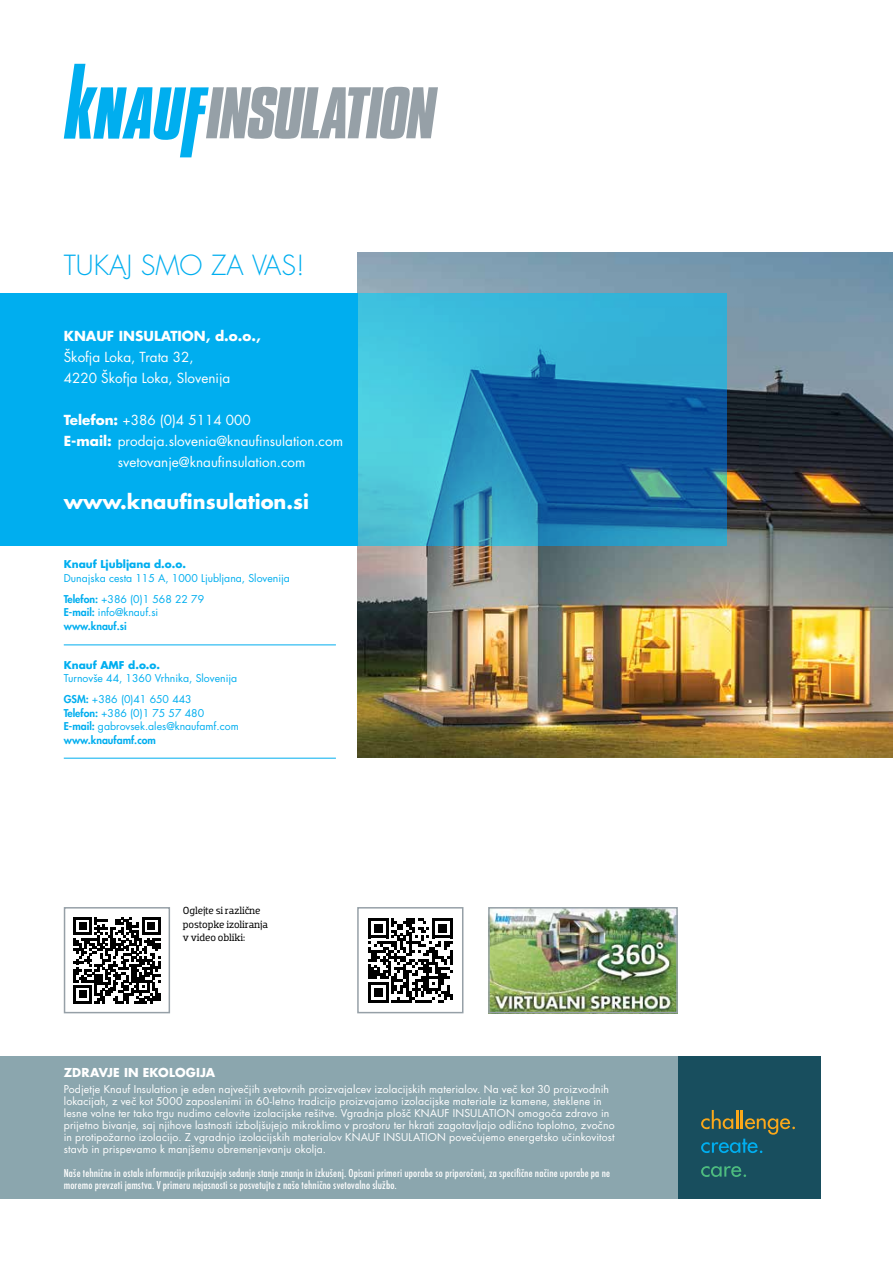
<style>
.page{position:relative;width:893px;height:1263px;background:#fff}
.page>*{position:absolute;margin:0;border:0;box-sizing:border-box;transform-origin:0 0}
.t1{font:300 27px "Futura KNAUF";color:#00aeef}
.t2{font:700 19.5px "Futura KNAUF";color:#fff}
.t3{font:13.5px/21px "Futura KNAUF";color:#fff}
.t4{font:700 13.5px "Futura KNAUF";color:#fff}
.t5{font:500 condensed 12px/12px "Futura TOT";letter-spacing:.015em;color:#fff}
.t6{font:700 12px "Futura KNAUF";letter-spacing:.015em;color:#fff}
.t7{font:10.5px/12px "Futura KNAUF";letter-spacing:.01em;color:#fff}
.t8{font:10.5px/21px "Futura KNAUF";color:#00aeef}
.t9{font:10.5px/13.5px "Dobra Slab";letter-spacing:-.01em;color:#000}
.t10{font:700 10.5px "Futura KNAUF";color:#00aeef}
.t11{font:800 10.5px/13.5px "Futura KNAUF";color:#00aeef}
.s1{font-weight:700}
.s2{font-weight:800}
.s3{font-weight:400}
</style>
<div class="page">
<div style="left:0;top:1056px;width:678px;height:143px;background:#8ba6ae"></div>
<svg style="left:64px;top:64px;width:374px;height:93px"></svg>
<div style="left:678px;top:1056px;width:143px;height:143px;background:#184e5e"></div>
<svg style="left:701px;top:1110px;width:94px;height:43px"></svg>
<svg style="left:701px;top:1166px;width:45px;height:11px"></svg>
<img style="left:357px;top:253px;width:536px;height:505px">
<svg style="left:357px;top:293px;width:370px;height:253px;background:#2c94c0"></svg>
<div style="left:0;top:293px;width:357px;height:253px;background:#00aeef"></div>
<hr style="left:64px;top:644px;width:272px;height:1px;background:#00aeef">
<hr style="left:64px;top:758px;width:272px;height:1px;background:#00aeef">
<img style="left:491px;top:910px;width:184px;height:100px">
<div style="left:488px;top:907px;width:190px;height:106px;border:2px solid #96a0a7"></div>
<svg style="left:368px;top:918px;width:85px;height:84px"></svg>
<div style="left:357px;top:907px;width:106px;height:106px;border:2px solid #96a0a7"></div>
<svg style="left:74px;top:917px;width:86px;height:86px"></svg>
<div style="left:64px;top:907px;width:106px;height:106px;border:2px solid #96a0a7"></div>
<h1 class="t1" style="left:64px;top:249px;width:243px">TUKAJ SMO ZA VAS!</h1>
<p class="t4" style="left:64px;top:327px;width:198px">KNAUF INSULATION, d.o.o.,</p>
<p class="t3" style="left:64px;top:347px;width:168px">Škofja Loka, Trata 32,<br>4220 Škofja Loka, Slovenija</p>
<p class="t3" style="left:64px;top:410px;width:188px"><span class="s1">Telefon:</span> +386 (0)4 5114 000</p>
<p class="t3" style="left:64px;top:431px;width:281px"><span class="s1">E-mail:</span> prodaja.slovenia@knaufinsulation.com</p>
<p class="t3" style="left:118px;top:452px;width:189px">svetovanje@knaufinsulation.com</p>
<h2 class="t2" style="left:64px;top:489px;width:247px">www.knaufinsulation.si</h2>
<p class="t10" style="left:64px;top:557px;width:124px">Knauf Ljubljana d.o.o.</p>
<p class="t8" style="left:64px;top:567px;width:228px">Dunajska cesta 115 A, 1000 Ljubljana, Slovenija<br><span class="s2">Telefon:</span> +386 (0)1 568 22 79</p>
<p class="t11" style="left:64px;top:606px;width:96px">E-mail: <span class="s3">info@knauf.si </span>www.knauf.si</p>
<p class="t10" style="left:64px;top:658px;width:98px">Knauf AMF d.o.o.</p>
<p class="t8" style="left:64px;top:668px;width:175px">Turnovše 44, 1360 Vrhnika, Slovenija<br><span class="s2">GSM:</span> +386 (0)41 650 443</p>
<p class="t8" style="left:64px;top:706px;width:176px;line-height:13.5px"><span class="s2">Telefon:</span> +386 (0)1 75 57 480<br><span class="s2">E-mail:</span> gabrovsek.ales@knaufamf.com <span class="s2">www.knaufamf.com</span></p>
<p class="t9" style="left:183px;top:904px;width:87px">Oglejte si različne postopke izoliranja v video obliki:</p>
<p class="t6" style="left:64px;top:1064px;width:153px">ZDRAVJE IN EKOLOGIJA</p>
<p class="t7" style="left:64px;top:1083px;width:552px">Podjetje Knauf Insulation je eden največjih svetovnih proizvajalcev izolacijskih materialov. Na več kot 30 proizvodnih lokacijah, z več kot 5000 zaposlenimi in 60-letno tradicijo proizvajamo izolacijske materiale iz kamene, steklene in lesne volne ter tako trgu nudimo celovite izolacijske rešitve. Vgradnja plošč KNAUF INSULATION omogoča zdravo in prijetno bivanje, saj njihove lastnosti izboljšujejo mikroklimo v prostoru ter hkrati zagotavljajo odlično toplotno, zvočno in protipožarno izolacijo. Z vgradnjo izolacijskih materialov KNAUF INSULATION povečujemo energetsko učinkovitost stavb in prispevamo k manjšemu obremenjevanju okolja.</p>
<p class="t5" style="left:64px;top:1167px;width:548px">Naše tehnične in ostale informacije prikazujejo sedanje stanje znanja in izkušenj. Opisani primeri uporabe so priporočeni, za specifične načine uporabe pa ne moremo prevzeti jamstva. V primeru nejasnosti se posvetujte z našo tehnično svetovalno službo.</p>
</div>
